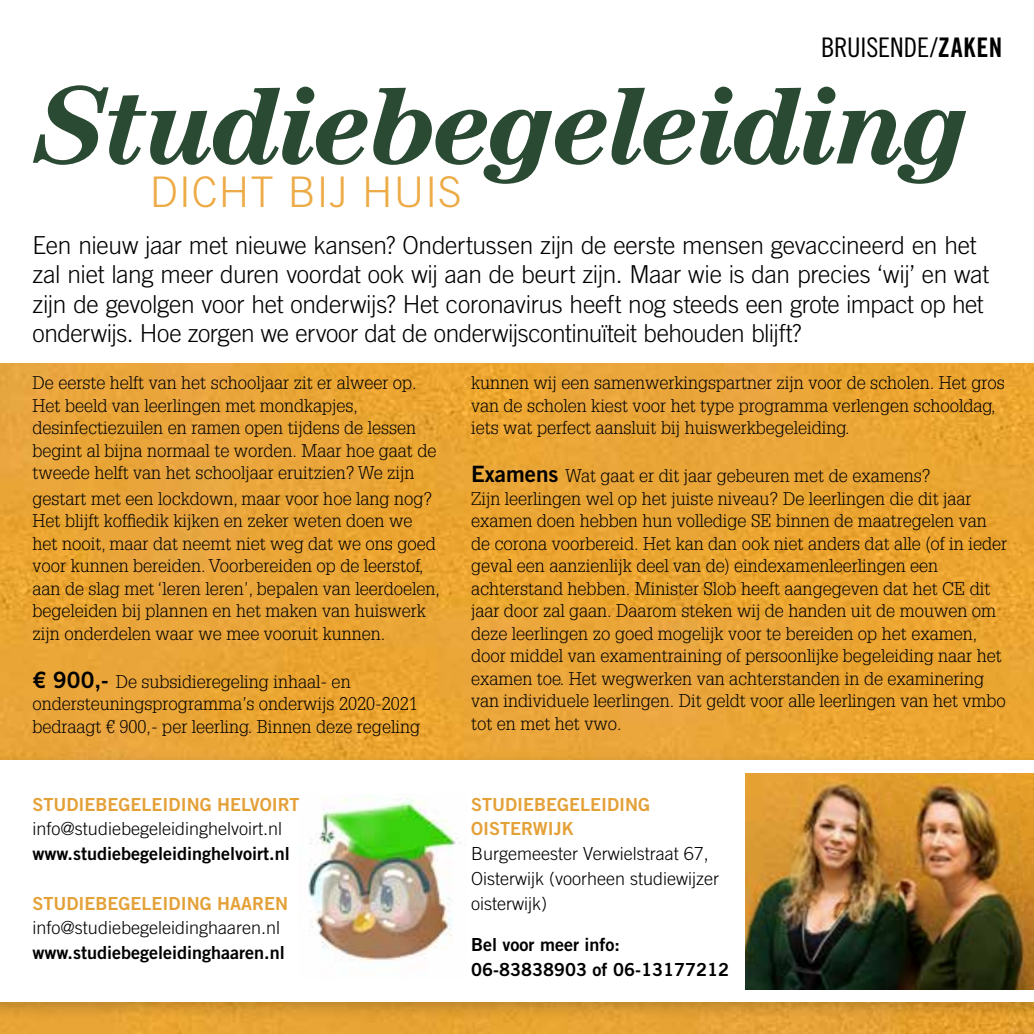
<style>
.page{position:relative;width:1034px;height:1034px;background:#fff}
.page>*{position:absolute;margin:0;border:0;box-sizing:border-box;transform-origin:0 0}
.t1{font:italic 700 111.6px "Century LT";letter-spacing:-.03em;color:#2a4a33}
.t2{font:300 42.3px "Trade Gothic LT Std";letter-spacing:.025em;color:#edab46}
.t3{font:27px "Trade Gothic LT Std Cn 18";letter-spacing:-.005em;color:#000}
.t4{font:300 24.75px/29.2px "Trade Gothic LT Std";letter-spacing:-.015em;color:#000}
.t5{font:300 18px/22.5px "Glypha LT Std";color:#000}
.t6{font:300 18px/24.8px "Trade Gothic LT Std";color:#000}
.t7{font:18px/24.8px "Trade Gothic LT Std Bd 2";color:#000}
.t8{font:18px/24.8px "Trade Gothic LT Std Bd 2";color:#e4a138}
.s1{font-family:"Trade Gothic LT Std Bd Cn 20"}
.s2{font-family:"Trade Gothic LT Std Bd 2";font-weight:400;font-size:22.5px}
</style>
<div class="page">
<img style="left:0;top:364px;width:1033px;height:669px">
<div style="left:0;top:750px;width:1033px;height:271px;background:#000;opacity:.2"></div>
<div style="left:0;top:760px;width:1033px;height:241px;background:#fff"></div>
<img style="left:745px;top:773px;width:288px;height:216px">
<img style="left:308px;top:794px;width:157px;height:168px">
<h3 class="t3" style="left:820px;top:32px;width:183px">BRUISENDE/<span class="s1">ZAKEN</span></h3>
<h1 class="t1" style="left:35px;top:60px;width:938px">Studiebegeleiding</h1>
<h2 class="t2" style="left:150px;top:167px;width:313px">DICHT BIJ HUIS</h2>
<p class="t4" style="left:33px;top:230px;width:958px">Een nieuw jaar met nieuwe kansen? Ondertussen zijn de eerste mensen gevaccineerd en het zal niet lang meer duren voordat ook wij aan de beurt zijn. Maar wie is dan precies ‘wij’ en wat zijn de gevolgen voor het onderwijs? Het coronavirus heeft nog steeds een grote impact op het onderwijs. Hoe zorgen we ervoor dat de onderwijscontinuïteit behouden blijft?</p>
<p class="t5" style="left:33px;top:372px;width:405px">De eerste helft van het schooljaar zit er alweer op.<br>Het beeld van leerlingen met mondkapjes, desinfectiezuilen en ramen open tijdens de lessen begint al bijna normaal te worden. Maar hoe gaat de tweede helft van het schooljaar eruitzien? We zijn</p>
<p class="t5" style="left:33px;top:487px;width:409px">gestart met een lockdown, maar voor hoe lang nog?<br>Het blijft koffiedik kijken en zeker weten doen we het nooit, maar dat neemt niet weg dat we ons goed voor kunnen bereiden. Voorbereiden op de leerstof, aan de slag met ‘leren leren’, bepalen van leerdoelen, begeleiden bij plannen en het maken van huiswerk zijn onderdelen waar we mee vooruit kunnen.</p>
<p class="t5" style="left:33px;top:670px;width:389px"><span class="s2">€ 900,-</span> De subsidieregeling inhaal- en ondersteuningsprogramma’s onderwijs 2020-2021 bedraagt € 900,- per leerling. Binnen deze regeling</p>
<p class="t5" style="left:471px;top:372px;width:535px">kunnen wij een samenwerkingspartner zijn voor de scholen. Het gros van de scholen kiest voor het type programma verlengen schooldag, iets wat perfect aansluit bij huiswerkbegeleiding.</p>
<p class="t5" style="left:471px;top:465px;width:537px"><span class="s2">Examens</span> Wat gaat er dit jaar gebeuren met de examens?<br>Zijn leerlingen wel op het juiste niveau? De leerlingen die dit jaar examen doen hebben hun volledige SE binnen de maatregelen van de corona voorbereid. Het kan dan ook niet anders dat alle (of in ieder geval een aanzienlijk deel van de) eindexamenleerlingen een achterstand hebben. Minister Slob heeft aangegeven dat het CE dit jaar door zal gaan. Daarom steken wij de handen uit de mouwen om deze leerlingen zo goed mogelijk voor te bereiden op het examen, door middel van examentraining of persoonlijke begeleiding naar het examen toe. Het wegwerken van achterstanden in de examinering van individuele leerlingen. Dit geldt voor alle leerlingen van het vmbo tot en met het vwo.</p>
<p class="t8" style="left:33px;top:791px;width:268px">STUDIEBEGELEIDING HELVOIRT</p>
<p class="t6" style="left:33px;top:816px;width:251px">info@studiebegeleidinghelvoirt.nl</p>
<p class="t7" style="left:33px;top:840px;width:259px">www.studiebegeleidinghelvoirt.nl</p>
<p class="t8" style="left:33px;top:890px;width:257px">STUDIEBEGELEIDING HAAREN</p>
<p class="t6" style="left:33px;top:915px;width:249px">info@studiebegeleidinghaaren.nl</p>
<p class="t7" style="left:33px;top:939px;width:254px">www.studiebegeleidinghaaren.nl</p>
<p class="t8" style="left:471px;top:791px;width:181px">STUDIEBEGELEIDING<br>OISTERWIJK</p>
<p class="t6" style="left:471px;top:840px;width:249px">Burgemeester Verwielstraat 67,<br>Oisterwijk (voorheen studiewijzer oisterwijk)</p>
<p class="t7" style="left:471px;top:931px;width:259px">Bel voor meer info:<br>06-83838903 of 06-13177212</p>
</div>
